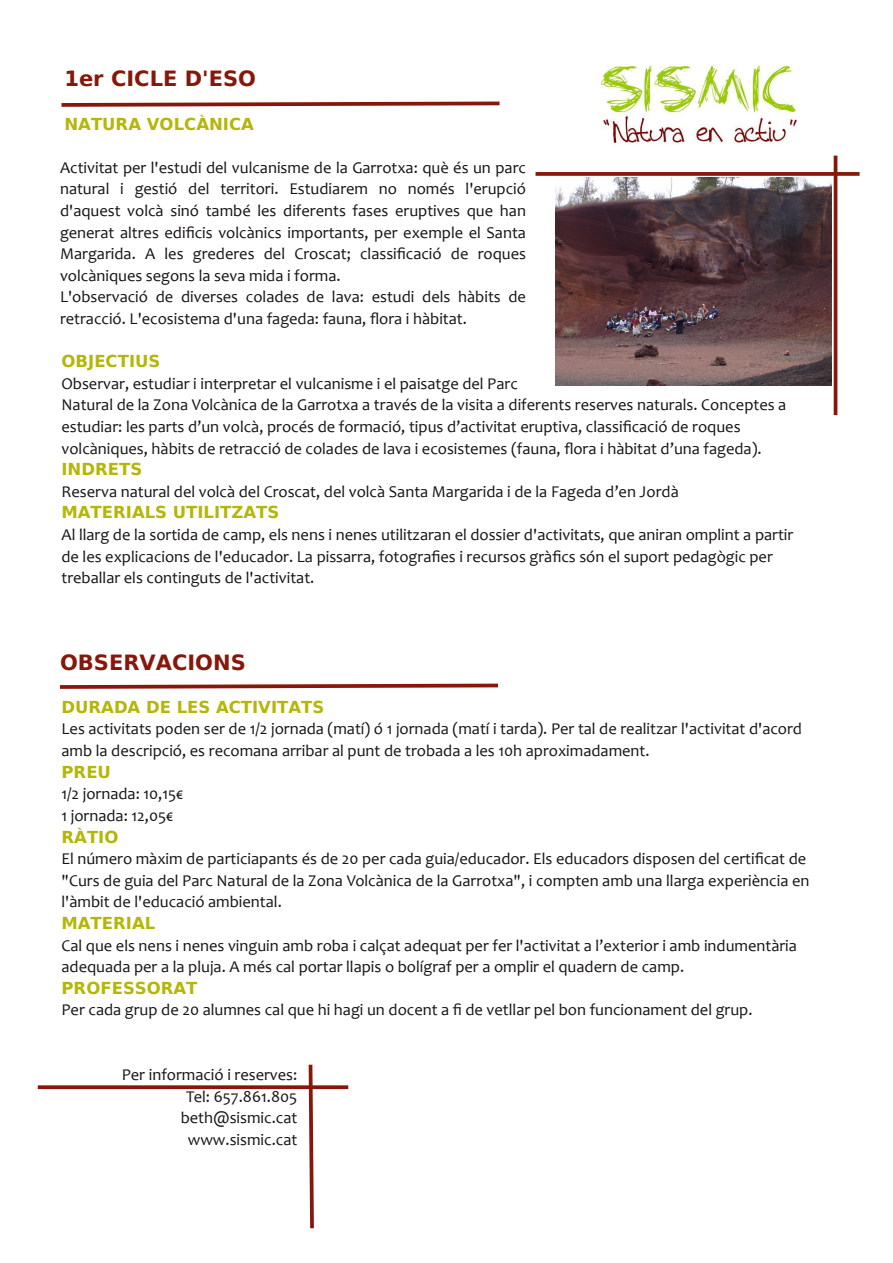
<style>
.page{position:relative;width:893px;height:1263px;background:#fff}
.page>*{position:absolute;margin:0;border:0;box-sizing:border-box;transform-origin:0 0}
.t1{font:700 21px "Bitstream Vera Sans";color:#86170a}
.t2{font:16.5px/21.6px "Candara";color:#161413}
.t3{font:700 16.5px "Bitstream Vera Sans";color:#b4b608}
</style>
<div class="page">
<img style="left:602px;top:65px;width:194px;height:79px">
<svg style="left:61px;top:101px;width:439px;height:6px"></svg>
<svg style="left:536px;top:172px;width:324px;height:4px"></svg>
<hr style="left:834px;top:156px;width:3px;height:259px;background:#86170a">
<svg style="left:38px;top:1085px;width:310px;height:4px"></svg>
<svg style="left:307px;top:1064px;width:9px;height:165px"></svg>
<img style="left:555px;top:178px;width:277px;height:207px">
<svg style="left:60px;top:683px;width:438px;height:6px"></svg>
<p class="t1" style="left:64px;top:67px;width:193px">1er CICLE D'ESO</p>
<p class="t3" style="left:65px;top:114px;width:191px">NATURA VOLCÀNICA</p>
<p class="t2" style="left:60px;top:158px;width:468px">Activitat per l'estudi del vulcanisme de la Garrotxa: què és un parc natural i gestió del territori. Estudiarem no només l'erupció d'aquest volcà sinó també les diferents fases eruptives que han generat altres edificis volcànics importants, per exemple el Santa Margarida. A les grederes del Croscat; classificació de roques volcàniques segons la seva mida i forma.<br>L'observació de diverses colades de lava: estudi dels hàbits de retracció. L'ecosistema d'una fageda: fauna, flora i hàbitat.</p>
<p class="t3" style="left:62px;top:352px;width:100px">OBJECTIUS</p>
<p class="t2" style="left:62px;top:374px;width:726px">Observar, estudiar i interpretar el vulcanisme i el paisatge del Parc<br>Natural de la Zona Volcànica de la Garrotxa a través de la visita a diferents reserves naturals. Conceptes a estudiar: les parts d’un volcà, procés de formació, tipus d’activitat eruptiva, classificació de roques volcàniques, hàbits de retracció de colades de lava i ecosistemes (fauna, flora i hàbitat d’una fageda).</p>
<p class="t3" style="left:62px;top:460px;width:82px">INDRETS</p>
<p class="t2" style="left:62px;top:482px;width:619px">Reserva natural del volcà del Croscat, del volcà Santa Margarida i de la Fageda d’en Jordà</p>
<p class="t3" style="left:62px;top:503px;width:219px">MATERIALS UTILITZATS</p>
<p class="t2" style="left:62px;top:525px;width:733px">Al llarg de la sortida de camp, els nens i nenes utilitzaran el dossier d'activitats, que aniran omplint a partir de les explicacions de l'educador. La pissarra, fotografies i recursos gràfics són el suport pedagògic per treballar els continguts de l'activitat.</p>
<p class="t1" style="left:60px;top:650px;width:187px">OBSERVACIONS</p>
<p class="t3" style="left:62px;top:697px;width:264px">DURADA DE LES ACTIVITATS</p>
<p class="t2" style="left:62px;top:720px;width:742px">Les activitats poden ser de 1/2 jornada (matí) ó 1 jornada (matí i tarda). Per tal de realitzar l'activitat d'acord amb la descripció, es recomana arribar al punt de trobada a les 10h aproximadament.</p>
<p class="t3" style="left:62px;top:762px;width:51px">PREU</p>
<p class="t2" style="left:62px;top:785px;width:124px">1/2 jornada: 10,15€<br>1 jornada: 12,05€</p>
<p class="t3" style="left:62px;top:827px;width:58px">RÀTIO</p>
<p class="t2" style="left:62px;top:849px;width:749px">El número màxim de particiapants és de 20 per cada guia/educador. Els educadors disposen del certificat de "Curs de guia del Parc Natural de la Zona Volcànica de la Garrotxa", i compten amb una llarga experiència en l'àmbit de l'educació ambiental.</p>
<p class="t3" style="left:62px;top:913px;width:95px">MATERIAL</p>
<p class="t2" style="left:62px;top:936px;width:737px">Cal que els nens i nenes vinguin amb roba i calçat adequat per fer l'activitat a l’exterior i amb indumentària adequada per a la pluja. A més cal portar llapis o bolígraf per a omplir el quadern de camp.</p>
<p class="t3" style="left:62px;top:978px;width:138px">PROFESSORAT</p>
<p class="t2" style="left:62px;top:1001px;width:692px">Per cada grup de 20 alumnes cal que hi hagi un docent a fi de vetllar pel bon funcionament del grup.</p>
<p class="t2" style="left:122px;top:1065px;width:177px">Per informació i reserves:</p>
<p class="t2" style="left:181px;top:1087px;width:118px;text-align:center">Tel: 657.861.805 beth@sismic.cat www.sismic.cat</p>
</div>
